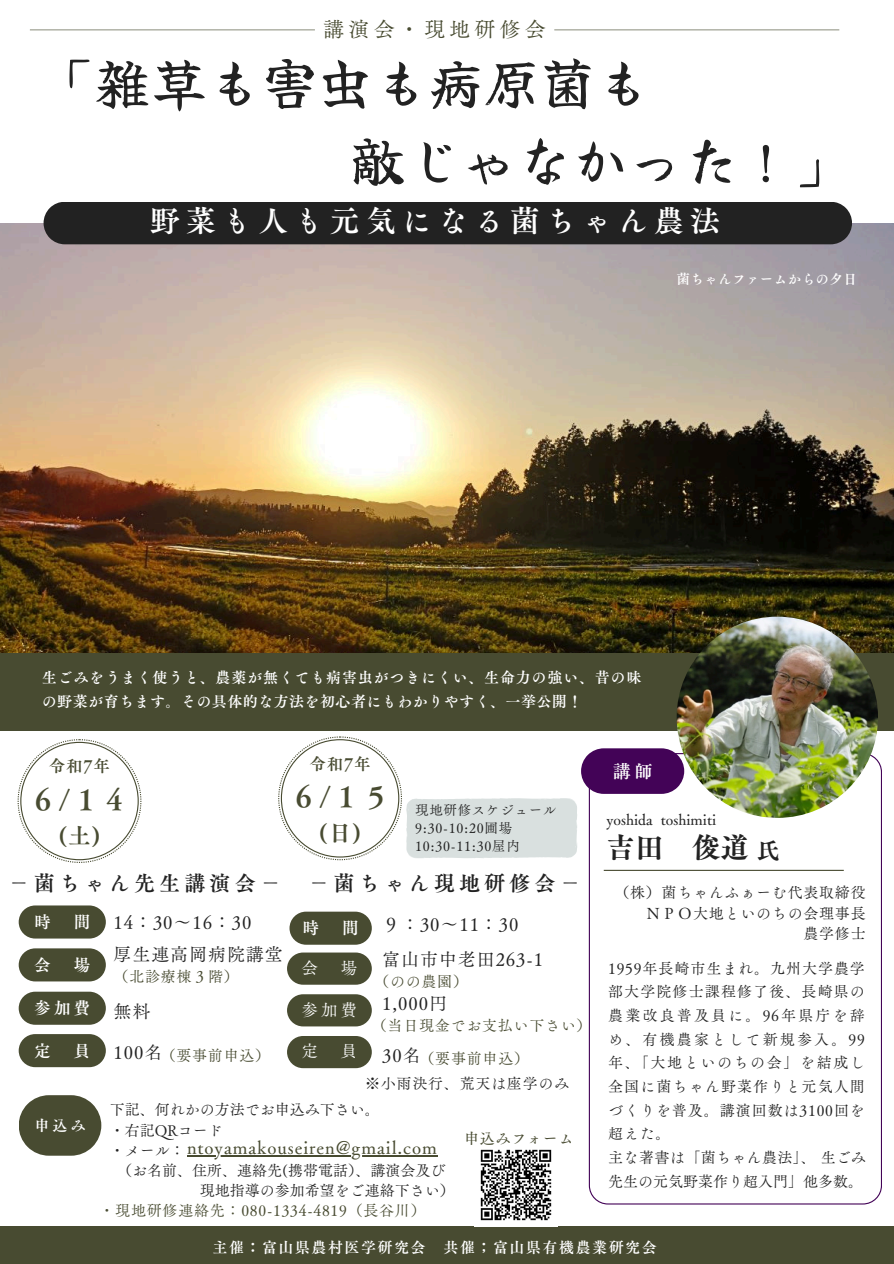
<style>
.page{position:relative;width:894px;height:1264px;background:#fff}
.page>*{position:absolute;margin:0;border:0;box-sizing:border-box;transform-origin:0 0}
.t1{font:55.5px/77.7px "Yuji Syuku";color:#222}
.t2{font:30px "Canva Tsuku A Old Min Pr 6 N B";letter-spacing:.2em;color:#fff}
.t3{font:28.5px "Canva Tsuku A Old Min Pr 6 N B";color:#484b31}
.t4{font:28.5px "Tsuku A Old Min Pr 6 N E";color:#222}
.t5{font:22.5px "Canva Tsuku A Old Min Pr 6 N B";color:#484b31}
.t6{font:22.5px "Tsuku A Old Min Pr 6 N E";color:#222}
.t7{font:21px "Canva Tsuku A Old Min Pr 6 N B";letter-spacing:.2em;color:#222}
.t8{font:21px "Canva Tsuku A Old Min Pr 6 N R";letter-spacing:.2em;color:#484b31}
.t9{font:18px "Canva Tsuku A Old Min Pr 6 N R";letter-spacing:.05em;color:#222}
.t10{font:18px "Canva Tsuku A Old Min Pr 6 N R";letter-spacing:.05em;color:#484b31}
.t11{font:18px "Canva Tsuku A Old Min Pr 6 N B";color:#fff}
.t12{font:16.5px "Canva Tsuku A Old Min Pr 6 N B";color:#fff}
.t13{font:16.5px "Canva Tsuku A Old Min Pr 6 N B";letter-spacing:.05em;color:#484b31}
.t14{font:16.5px "Canva Tsuku A Old Min Pr 6 N R";color:#fff}
.t15{font:15px/23.7px "Canva Tsuku A Old Min Pr 6 N R";letter-spacing:.03em;color:#222;text-align:justify}
.t16{font:15px/23.7px "Canva Tsuku A Old Min Pr 6 N R";color:#222}
.t17{font:15px/23.7px "Canva Tsuku A Old Min Pr 6 N B";letter-spacing:.055em;color:#fff}
.t18{font:15px "Canva Tsuku A Old Min Pr 6 N R";letter-spacing:.05em;color:#484b31}
.t19{font:15px/20.2px "Canva Tsuku A Old Min Pr 6 N R";letter-spacing:.05em;color:#222;text-align:right}
.t20{font:15px "Canva Tsuku A Old Min Pr 6 N B";letter-spacing:.1em;color:#fff}
.t21{font:15px "Tsuku A Old Min Pr 6 N M";letter-spacing:.05em;color:#484b31}
.t22{font:13.5px "Canva Tsuku A Old Min Pr 6 N R";letter-spacing:.05em;color:#222}
.t23{font:13.5px "Canva Tsuku A Old Min Pr 6 N B";letter-spacing:.03em;color:#fff}
</style>
<div class="page">
<img style="left:0;top:223px;width:893px;height:430px">
<svg style="left:588px;top:753px;width:293px;height:451px"></svg>
<div style="left:44px;top:202px;width:807px;height:42px;background:#222"></div>
<div style="left:0;top:1226px;width:893px;height:37px;background:#484b31"></div>
<hr style="left:603px;top:869px;width:240px;height:2px;background:#484b31">
<div style="left:0;top:653px;width:893px;height:77px;background:#484b31"></div>
<div style="left:287px;top:994px;width:84px;height:32px;background:#484b31;border-radius:16px"></div>
<svg style="left:19px;top:1095px;width:82px;height:60px;background:#63654f"></svg>
<div style="left:287px;top:1035px;width:84px;height:33px;background:#484b31;border-radius:16px"></div>
<div style="left:287px;top:952px;width:84px;height:32px;background:#484b31;border-radius:16px"></div>
<div style="left:289px;top:911px;width:83px;height:33px;background:#484b31;border-radius:17px"></div>
<img style="left:676px;top:616px;width:201px;height:201px;border-radius:50%">
<svg style="left:30px;top:29px;width:809px;height:1px"></svg>
<svg style="left:18px;top:739px;width:123px;height:124px"></svg>
<div style="left:19px;top:948px;width:87px;height:33px;background:#484b31;border-radius:17px"></div>
<div style="left:19px;top:991px;width:87px;height:33px;background:#484b31;border-radius:17px"></div>
<div style="left:19px;top:905px;width:87px;height:33px;background:#484b31;border-radius:17px"></div>
<div style="left:19px;top:1034px;width:87px;height:33px;background:#484b31;border-radius:17px"></div>
<img style="left:480px;top:1149px;width:72px;height:72px">
<svg style="left:278px;top:736px;width:406px;height:124px"></svg>
<hr style="left:187px;top:1154px;width:250px;height:2px;background:#484b31">
<h3 class="t8" style="left:323px;top:18px;width:224px">講演会・現地研修会</h3>
<h3 class="t1" style="left:349px;top:42px;width:501px;text-indent:-309px">「雑草も害虫も病原菌も<br>敵じゃなかった！」</h3>
<h4 class="t2" style="left:150px;top:205px;width:571px">野菜も人も元気になる菌ちゃん農法</h4>
<h3 class="t23" style="left:676px;top:272px;width:177px">菌ちゃんファームからの夕日</h3>
<p class="t17" style="left:42px;top:666px;width:601px">生ごみをうまく使うと、農薬が無くても病害虫がつきにくい、生命力の強い、昔の味の野菜が育ちます。その具体的な方法を初心者にもわかりやすく、一挙公開！</p>
<h6 class="t13" style="left:49px;top:757px;width:63px">令和7年</h6>
<h4 class="t3" style="left:29px;top:784px;width:103px">６/１４</h4>
<h4 class="t5" style="left:58px;top:824px;width:44px">(土)</h4>
<h5 class="t7" style="left:9px;top:872px;width:266px">－菌ちゃん先生講演会－</h5>
<h5 class="t9" style="left:113px;top:913px;width:139px">14：30～16：30</h5>
<h5 class="t9" style="left:113px;top:945px;width:171px">厚生連高岡病院講堂</h5>
<h4 class="t12" style="left:34px;top:913px;width:18px">時</h4>
<h4 class="t12" style="left:74px;top:913px;width:18px">間</h4>
<h2 class="t12" style="left:34px;top:956px;width:18px">会</h2>
<h2 class="t12" style="left:74px;top:956px;width:18px">場</h2>
<h3 class="t12" style="left:34px;top:999px;width:58px">参加費</h3>
<p class="t18" style="left:113px;top:968px;width:127px">（北診療棟３階）</p>
<h4 class="t9" style="left:113px;top:1002px;width:38px">無料</h4>
<h5 class="t9" style="left:113px;top:1043px;width:50px">100名</h5>
<h2 class="t12" style="left:34px;top:1042px;width:18px">定</h2>
<h2 class="t12" style="left:74px;top:1042px;width:18px">員</h2>
<h6 class="t18" style="left:161px;top:1048px;width:111px">（要事前申込）</h6>
<p class="t13" style="left:309px;top:755px;width:63px">令和7年</p>
<p class="t3" style="left:289px;top:782px;width:103px">６/１５</p>
<h4 class="t5" style="left:318px;top:821px;width:44px">(日)</h4>
<h5 class="t22" style="left:415px;top:802px;width:143px">現地研修スケジュール</h5>
<p class="t22" style="left:415px;top:820px;width:98px">9:30-10:20圃場</p>
<p class="t22" style="left:415px;top:838px;width:106px">10:30-11:30屋内</p>
<h5 class="t7" style="left:308px;top:872px;width:266px">－菌ちゃん現地研修会－</h5>
<p class="t12" style="left:302px;top:919px;width:18px">時</p>
<p class="t12" style="left:342px;top:919px;width:18px">間</p>
<p class="t14" style="left:301px;top:959px;width:18px">会</p>
<p class="t14" style="left:341px;top:959px;width:18px">場</p>
<h5 class="t9" style="left:382px;top:915px;width:138px">９：30～11：30</h5>
<h5 class="t9" style="left:382px;top:949px;width:162px">富山市中老田263-1</h5>
<h5 class="t18" style="left:374px;top:973px;width:95px">（のの農園）</h5>
<p class="t14" style="left:301px;top:1001px;width:58px">参加費</p>
<p class="t9" style="left:382px;top:994px;width:66px">1,000円</p>
<h3 class="t18" style="left:372px;top:1017px;width:221px">（当日現金でお支払い下さい）</h3>
<h2 class="t14" style="left:301px;top:1042px;width:18px">定</h2>
<h2 class="t14" style="left:341px;top:1042px;width:18px">員</h2>
<h5 class="t9" style="left:382px;top:1046px;width:40px">30名</h5>
<p class="t18" style="left:419px;top:1050px;width:111px">（要事前申込）</p>
<p class="t19" style="left:365px;top:1073px;width:205px">※小雨決行、荒天は座学のみ</p>
<h1 class="t17" style="left:34px;top:1113px;width:52px">申込み</h1>
<h2 class="t16" style="left:110px;top:1097px;width:271px">下記、何れかの方法でお申込み下さい。</h2>
<h2 class="t16" style="left:110px;top:1118px;width:114px">・右記QRコード</h2>
<h2 class="t15" style="left:110px;top:1138px;width:76px">・メール：</h2>
<h2 class="t16" style="left:117px;top:1158px;width:330px">（お名前、住所、連絡先(携帯電話）、講演会及び</h2>
<h2 class="t16" style="left:200px;top:1178px;width:256px">現地指導の参加希望をご連絡下さい）</h2>
<h4 class="t10" style="left:187px;top:1137px;width:251px">ntoyamakouseiren@gmail.com</h4>
<p class="t18" style="left:99px;top:1202px;width:327px">・現地研修連絡先：080-1334-4819（長谷川）</p>
<h5 class="t21" style="left:464px;top:1130px;width:111px">申込みフォーム</h5>
<p class="t11" style="left:612px;top:761px;width:41px">講師</p>
<p class="t16" style="left:606px;top:807px;width:111px">yoshida toshimiti</p>
<p class="t4" style="left:606px;top:832px;width:144px">吉田 俊道</p>
<p class="t6" style="left:756px;top:839px;width:22px">氏</p>
<p class="t19" style="left:614px;top:882px;width:253px">（株）菌ちゃんふぁーむ代表取締役<br>ＮＰＯ大地といのちの会理事長<br>農学修士</p>
<p class="t15" style="left:608px;top:956px;width:258px">1959年長崎市生まれ。九州大学農学部大学院修士課程修了後、長崎県の農業改良普及員に。96年県庁を辞め、有機農家として新規参入。99年、「大地といのちの会」を結成し全国に菌ちゃん野菜作りと元気人間づくりを普及。講演回数は3100回を超えた。</p>
<p class="t16" style="left:608px;top:1145px;width:259px">主な著書は「菌ちゃん農法」、生ごみ先生の元気野菜作り超入門」他多数。</p>
<p class="t20" style="left:212px;top:1239px;width:445px">主催：富山県農村医学研究会 共催；富山県有機農業研究会</p>
</div>
